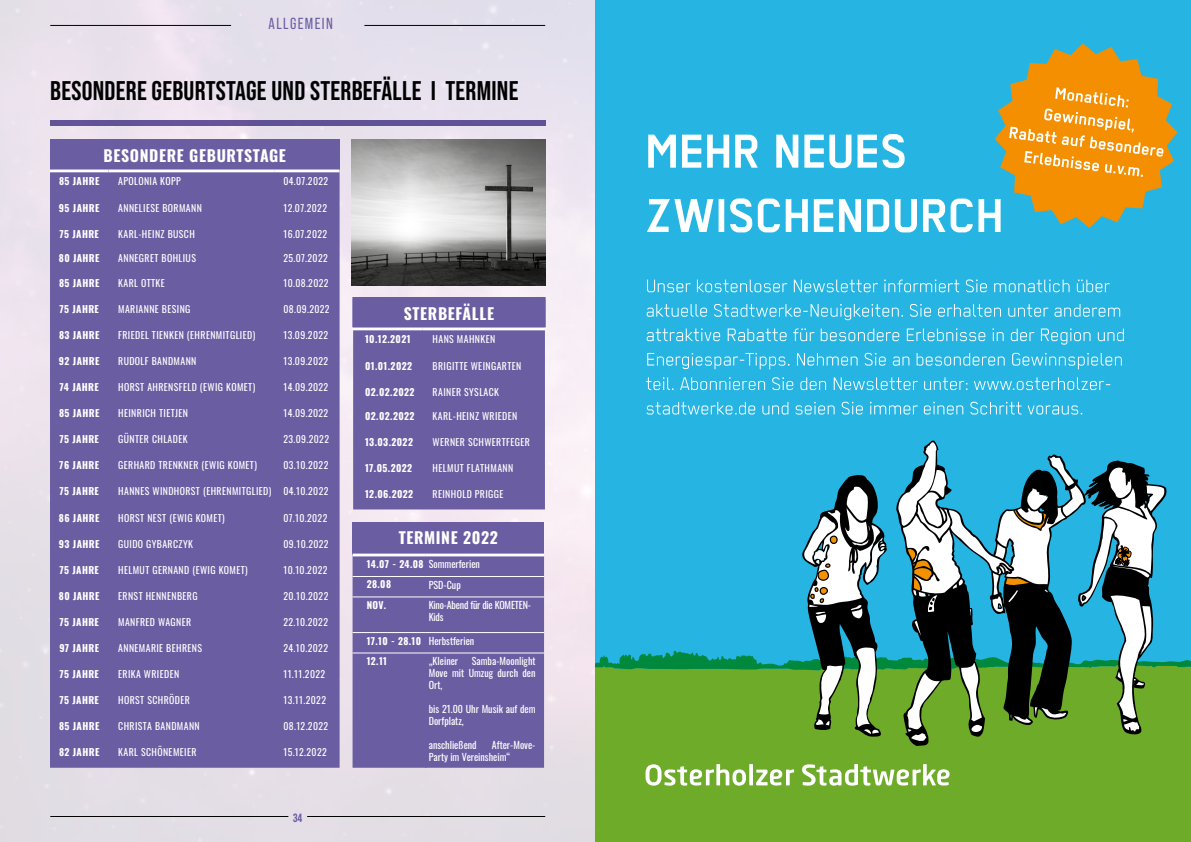
<style>
.page{position:relative;width:1191px;height:842px;background:#fff}
.page>*{position:absolute;margin:0;border:0;box-sizing:border-box;transform-origin:0 0}
.t1{font:700 27px "Bebas Neue Pro";letter-spacing:.01em;color:#000}
.t2{font:16px "Bebas Neue Pro";letter-spacing:.09em;color:#6a5da2}
.t3{font:700 15.8px "Oswald";letter-spacing:.04em;color:#fff}
.t4{font:700 12px "Bebas Neue Pro";color:#6a5da2}
.t5{font:10px/12px "Oswald";color:#fff}
.t6{font:10px/12px "Oswald";letter-spacing:-.02em;color:#fff}
.t7{font:9.8px "Oswald";letter-spacing:.04em;color:#fff}
.t8{font:700 9.8px "Oswald";letter-spacing:.04em;color:#fff}
.t9{font:700 9.7px "Oswald";letter-spacing:.04em;color:#fff}
.s1{font-weight:700;font-size:9.7px}
</style>
<div class="page">
<img style="left:0;top:0;width:595px;height:842px">
<div style="left:604px;top:18px;width:587px;height:794px;background:#26b5e3"></div>
<svg style="left:647px;top:43px;width:530px;height:189px"></svg>
<svg style="left:646px;top:402px;width:436px;height:13px"></svg>
<svg style="left:646px;top:377px;width:464px;height:13px"></svg>
<svg style="left:647px;top:353px;width:474px;height:16px"></svg>
<svg style="left:646px;top:328px;width:477px;height:17px"></svg>
<svg style="left:646px;top:304px;width:474px;height:16px"></svg>
<svg style="left:647px;top:279px;width:462px;height:13px"></svg>
<div style="left:604px;top:0;width:587px;height:18px;background:#26b5e3"></div>
<div style="left:595px;top:18px;width:9px;height:794px;background:#26b5e3"></div>
<svg style="left:595px;top:442px;width:596px;height:400px"></svg>
<div style="left:595px;top:0;width:9px;height:18px;background:#26b5e3"></div>
<div style="left:50px;top:120px;width:496px;height:6px;background:#615297"></div>
<div style="left:50px;top:140px;width:289px;height:31px;background:#6a5da2"></div>
<div style="left:50px;top:172px;width:289px;height:596px;background:#6a5da2"></div>
<hr style="left:50px;top:169px;width:58px;height:3px;background:#fff">
<hr style="left:108px;top:169px;width:167px;height:3px;background:#fff">
<hr style="left:275px;top:169px;width:64px;height:3px;background:#fff">
<div style="left:353px;top:298px;width:192px;height:31px;background:#6a5da2"></div>
<div style="left:353px;top:330px;width:192px;height:179px;background:#6a5da2"></div>
<hr style="left:352px;top:297px;width:71px;height:2px;background:#6a5da2">
<hr style="left:352px;top:299px;width:2px;height:28px;background:#6a5da2">
<hr style="left:423px;top:297px;width:123px;height:2px;background:#6a5da2">
<hr style="left:544px;top:299px;width:2px;height:28px;background:#6a5da2">
<hr style="left:352px;top:327px;width:71px;height:3px;background:#fff">
<hr style="left:423px;top:327px;width:123px;height:3px;background:#fff">
<hr style="left:364px;top:25px;width:181px;height:1px;background:#020203">
<hr style="left:50px;top:25px;width:181px;height:1px;background:#020203">
<div style="left:352px;top:522px;width:192px;height:33px;background:#6a5da2"></div>
<div style="left:352px;top:556px;width:192px;height:212px;background:#6a5da2"></div>
<svg style="left:425px;top:556px;width:1px;height:41px"></svg>
<hr style="left:425px;top:597px;width:1px;height:35px;background:#6a5da2">
<svg style="left:425px;top:633px;width:1px;height:20px"></svg>
<hr style="left:425px;top:653px;width:1px;height:115px;background:#6a5da2">
<hr style="left:352px;top:576px;width:74px;height:1px;background:#fff">
<hr style="left:426px;top:576px;width:118px;height:1px;background:#fff">
<hr style="left:352px;top:597px;width:74px;height:1px;background:#fff">
<hr style="left:426px;top:597px;width:118px;height:1px;background:#fff">
<hr style="left:352px;top:632px;width:74px;height:1px;background:#fff">
<hr style="left:426px;top:632px;width:118px;height:1px;background:#fff">
<hr style="left:352px;top:653px;width:74px;height:1px;background:#fff">
<hr style="left:426px;top:653px;width:118px;height:1px;background:#fff">
<hr style="left:352px;top:554px;width:74px;height:2px;background:#fff">
<hr style="left:426px;top:554px;width:118px;height:2px;background:#fff">
<hr style="left:50px;top:816px;width:238px;height:1px;background:#020203">
<hr style="left:307px;top:816px;width:238px;height:1px;background:#020203">
<img style="left:351px;top:139px;width:194px;height:147px">
<h2 class="t2" style="left:268px;top:15px;width:66px">ALLGEMEIN</h2>
<h1 class="t1" style="left:50px;top:76px;width:469px">BESONDERE GEBURTSTAGE UND STERBEFÄLLE I TERMINE</h1>
<h3 class="t3" style="left:104px;top:147px;width:184px">BESONDERE GEBURTSTAGE</h3>
<p class="t8" style="left:59px;top:176px;width:42px">85 JAHRE</p>
<p class="t7" style="left:118px;top:173px;width:64px">APOLONIA KOPP</p>
<p class="t7" style="left:283px;top:173px;width:46px">04.07.2022</p>
<p class="t8" style="left:59px;top:202px;width:42px">95 JAHRE</p>
<p class="t7" style="left:118px;top:199px;width:85px">ANNELIESE BORMANN</p>
<p class="t7" style="left:283px;top:199px;width:45px">12.07.2022</p>
<p class="t8" style="left:59px;top:228px;width:41px">75 JAHRE</p>
<p class="t7" style="left:118px;top:225px;width:78px">KARL-HEINZ BUSCH</p>
<p class="t7" style="left:283px;top:225px;width:45px">16.07.2022</p>
<p class="t8" style="left:59px;top:253px;width:42px">80 JAHRE</p>
<p class="t7" style="left:118px;top:249px;width:79px">ANNEGRET BOHLIUS</p>
<p class="t7" style="left:283px;top:249px;width:46px">25.07.2022</p>
<p class="t8" style="left:59px;top:278px;width:42px">85 JAHRE</p>
<p class="t7" style="left:118px;top:274px;width:48px">KARL OTTKE</p>
<p class="t7" style="left:283px;top:274px;width:47px">10.08.2022</p>
<p class="t8" style="left:59px;top:304px;width:41px">75 JAHRE</p>
<p class="t7" style="left:118px;top:300px;width:74px">MARIANNE BESING</p>
<p class="t7" style="left:283px;top:300px;width:48px">08.09.2022</p>
<p class="t8" style="left:59px;top:330px;width:42px">83 JAHRE</p>
<p class="t7" style="left:118px;top:326px;width:138px">FRIEDEL TIENKEN (EHRENMITGLIED)</p>
<p class="t7" style="left:283px;top:326px;width:46px">13.09.2022</p>
<p class="t8" style="left:59px;top:356px;width:42px">92 JAHRE</p>
<p class="t7" style="left:118px;top:352px;width:80px">RUDOLF BANDMANN</p>
<p class="t7" style="left:283px;top:352px;width:46px">13.09.2022</p>
<p class="t8" style="left:60px;top:382px;width:41px">74 JAHRE</p>
<p class="t7" style="left:118px;top:378px;width:138px">HORST AHRENSFELD (EWIG KOMET)</p>
<p class="t7" style="left:283px;top:378px;width:46px">14.09.2022</p>
<p class="t8" style="left:59px;top:408px;width:42px">85 JAHRE</p>
<p class="t7" style="left:118px;top:405px;width:71px">HEINRICH TIETJEN</p>
<p class="t7" style="left:283px;top:405px;width:46px">14.09.2022</p>
<p class="t8" style="left:59px;top:434px;width:41px">75 JAHRE</p>
<p class="t7" style="left:118px;top:431px;width:71px">GÜNTER CHLADEK</p>
<p class="t7" style="left:283px;top:431px;width:47px">23.09.2022</p>
<p class="t8" style="left:59px;top:460px;width:41px">76 JAHRE</p>
<p class="t7" style="left:118px;top:457px;width:140px">GERHARD TRENKNER (EWIG KOMET)</p>
<p class="t7" style="left:283px;top:457px;width:46px">03.10.2022</p>
<p class="t8" style="left:59px;top:486px;width:41px">75 JAHRE</p>
<p class="t7" style="left:118px;top:483px;width:212px">HANNES WINDHORST (EHRENMITGLIED) 04.10.2022</p>
<p class="t8" style="left:59px;top:512px;width:42px">86 JAHRE</p>
<p class="t7" style="left:118px;top:509px;width:108px">HORST NEST (EWIG KOMET)</p>
<p class="t7" style="left:283px;top:509px;width:45px">07.10.2022</p>
<p class="t8" style="left:59px;top:538px;width:42px">93 JAHRE</p>
<p class="t7" style="left:118px;top:535px;width:76px">GUIDO GYBARCZYK</p>
<p class="t7" style="left:283px;top:535px;width:47px">09.10.2022</p>
<p class="t8" style="left:59px;top:565px;width:41px">75 JAHRE</p>
<p class="t7" style="left:118px;top:561px;width:131px">HELMUT GERNAND (EWIG KOMET)</p>
<p class="t7" style="left:283px;top:561px;width:46px">10.10.2022</p>
<p class="t8" style="left:59px;top:591px;width:42px">80 JAHRE</p>
<p class="t7" style="left:118px;top:587px;width:81px">ERNST HENNENBERG</p>
<p class="t7" style="left:283px;top:587px;width:46px">20.10.2022</p>
<p class="t8" style="left:59px;top:617px;width:41px">75 JAHRE</p>
<p class="t7" style="left:118px;top:613px;width:74px">MANFRED WAGNER</p>
<p class="t7" style="left:283px;top:613px;width:46px">22.10.2022</p>
<p class="t8" style="left:59px;top:643px;width:41px">97 JAHRE</p>
<p class="t7" style="left:118px;top:639px;width:85px">ANNEMARIE BEHRENS</p>
<p class="t7" style="left:283px;top:639px;width:46px">24.10.2022</p>
<p class="t8" style="left:59px;top:669px;width:41px">75 JAHRE</p>
<p class="t7" style="left:118px;top:665px;width:63px">ERIKA WRIEDEN</p>
<p class="t7" style="left:283px;top:665px;width:43px">11.11.2022</p>
<p class="t8" style="left:59px;top:695px;width:41px">75 JAHRE</p>
<p class="t7" style="left:118px;top:691px;width:73px">HORST SCHRÖDER</p>
<p class="t7" style="left:283px;top:691px;width:44px">13.11.2022</p>
<p class="t8" style="left:59px;top:721px;width:42px">85 JAHRE</p>
<p class="t7" style="left:118px;top:717px;width:83px">CHRISTA BANDMANN</p>
<p class="t7" style="left:283px;top:717px;width:46px">08.12.2022</p>
<p class="t8" style="left:59px;top:747px;width:42px">82 JAHRE</p>
<p class="t7" style="left:118px;top:743px;width:80px">KARL SCHÖNEMEIER</p>
<p class="t7" style="left:283px;top:743px;width:45px">15.12.2022</p>
<p class="t4" style="left:293px;top:811px;width:11px">34</p>
<h3 class="t3" style="left:404px;top:305px;width:92px">STERBEFÄLLE</h3>
<p class="t8" style="left:365px;top:334px;width:47px">10.12.2021</p>
<p class="t7" style="left:432px;top:331px;width:64px">HANS MAHNKEN</p>
<p class="t8" style="left:365px;top:360px;width:49px">01.01.2022</p>
<p class="t7" style="left:432px;top:357px;width:90px">BRIGITTE WEINGARTEN</p>
<p class="t8" style="left:365px;top:386px;width:51px">02.02.2022</p>
<p class="t7" style="left:432px;top:383px;width:68px">RAINER SYSLACK</p>
<p class="t8" style="left:365px;top:411px;width:51px">02.02.2022</p>
<p class="t7" style="left:432px;top:407px;width:86px">KARL-HEINZ WRIEDEN</p>
<p class="t8" style="left:365px;top:437px;width:50px">13.03.2022</p>
<p class="t7" style="left:432px;top:433px;width:99px">WERNER SCHWERTFEGER</p>
<p class="t8" style="left:365px;top:463px;width:49px">17.05.2022</p>
<p class="t7" style="left:432px;top:459px;width:82px">HELMUT FLATHMANN</p>
<p class="t8" style="left:365px;top:489px;width:50px">12.06.2022</p>
<p class="t7" style="left:432px;top:485px;width:72px">REINHOLD PRIGGE</p>
<h3 class="t3" style="left:399px;top:529px;width:101px">TERMINE 2022</h3>
<p class="t5" style="left:367px;top:557px;width:115px"><span class="s1">14.07 - 24.08</span> Sommerferien</p>
<p class="t9" style="left:367px;top:579px;width:26px">28.08</p>
<p class="t5" style="left:429px;top:578px;width:34px">PSD-Cup</p>
<p class="t9" style="left:367px;top:600px;width:21px">NOV.</p>
<p class="t6" style="left:429px;top:598px;width:104px">Kino-Abend für die KOMETEN-<br>Kids</p>
<p class="t5" style="left:367px;top:634px;width:109px"><span class="s1">17.10 - 28.10</span> Herbstferien</p>
<p class="t9" style="left:367px;top:656px;width:22px">12.11</p>
<p class="t5" style="left:429px;top:654px;width:31px">„Kleiner</p>
<p class="t5" style="left:429px;top:654px;width:108px;text-align:justify;text-indent:43px">Samba-Moonlight Move mit Umzug durch den Ort,</p>
<p class="t5" style="left:429px;top:702px;width:108px">bis 21.00 Uhr Musik auf dem<br>Dorfplatz,</p>
<p class="t5" style="left:429px;top:738px;width:49px">anschließend</p>
<p class="t5" style="left:429px;top:738px;width:108px;text-indent:63px">After-Move-<br>Party im Vereinsheim“</p>
</div>
